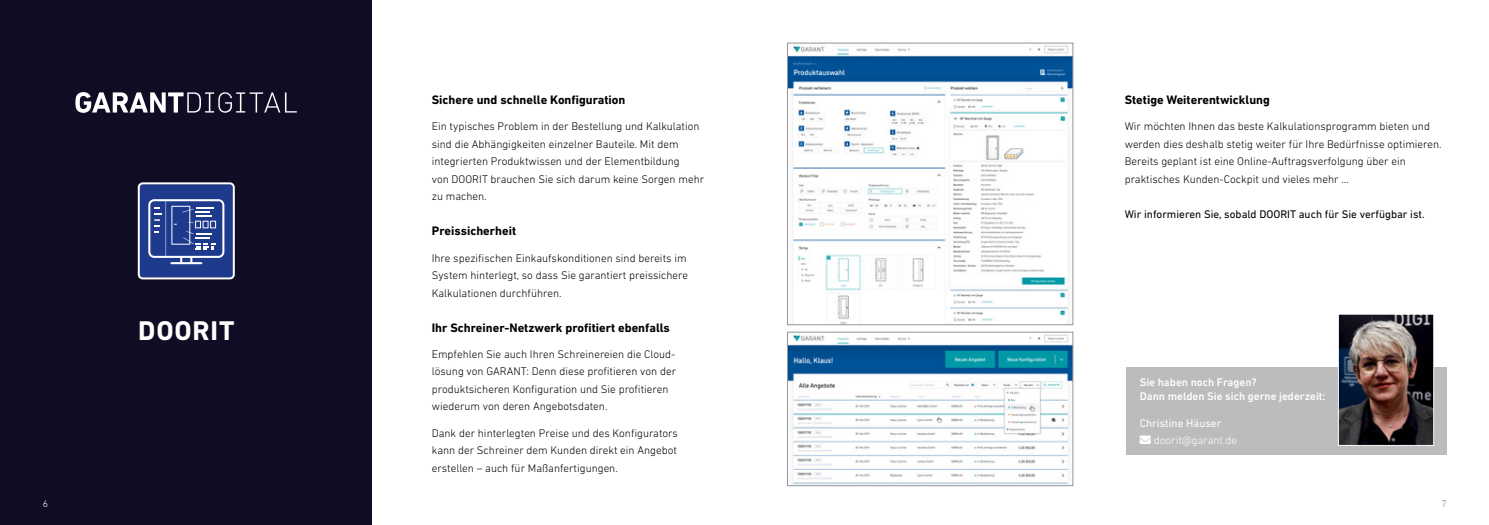
<style>
.page{position:relative;width:1489px;height:525px;background:#fff}
.page>*{position:absolute;margin:0;border:0;box-sizing:border-box;transform-origin:0 0}
.t1{font:700 27.5px "DIN Next LT Pro";letter-spacing:.03em;color:#fff}
.t2{font:700 12.5px "DIN Next LT Pro";color:#000}
.t3{font:300 11.25px/17.5px "DIN Next LT Pro";color:#000}
.t4{font:11.25px "DIN Next LT Pro";color:#000}
.t5{font:500 11.25px/13.5px "DIN Next LT Pro";color:#fff}
.t6{font:300 11.25px "DIN Next LT Pro";color:#fff}
.t7{font:11.25px "DIN Next LT Pro";color:#fff}
.t8{font:300 10px "DIN Next LT Pro";color:#fff}
.t9{font:300 10px "DIN Next LT Pro";color:#7e7f84}
</style>
<div class="page">
<div style="left:0;top:0;width:372px;height:524px;background:#0e0d23"></div>
<svg style="left:787px;top:42px;width:286px;height:283px"></svg>
<svg style="left:787px;top:331px;width:286px;height:155px"></svg>
<svg style="left:75px;top:92px;width:222px;height:21px"></svg>
<svg style="left:138px;top:182px;width:96px;height:97px;background:#455c9f"></svg>
<div style="left:1125px;top:367px;width:321px;height:87px;background:#bdbcbc"></div>
<img style="left:1340px;top:316px;width:91px;height:127px">
<div style="left:1338px;top:314px;width:95px;height:131px;border:1px solid #fff"></div>
<h1 class="t1" style="left:138px;top:315px;width:98px">DOORIT</h1>
<p class="t2" style="left:432px;top:92px;width:195px">Sichere und schnelle Konfiguration</p>
<p class="t3" style="left:432px;top:117px;width:274px">Ein typisches Problem in der Bestellung und Kalkulation sind die Abhängigkeiten einzelner Bauteile. Mit dem integrierten Produktwissen und der Elementbildung<br>von DOORIT brauchen Sie sich darum keine Sorgen mehr zu machen.</p>
<p class="t2" style="left:432px;top:223px;width:86px">Preissicherheit</p>
<p class="t3" style="left:432px;top:249px;width:258px">Ihre spezifischen Einkaufskonditionen sind bereits im<br>System hinterlegt, so dass Sie garantiert preissichere<br>Kalkulationen durchführen.</p>
<p class="t2" style="left:432px;top:320px;width:239px">Ihr Schreiner-Netzwerk profitiert ebenfalls</p>
<p class="t3" style="left:432px;top:345px;width:246px">Empfehlen Sie auch Ihren Schreinereien die Cloud&shy;lösung von GARANT: Denn diese profitieren von der produktsicheren Konfiguration und Sie profitieren wiederum von deren Angebotsdaten.</p>
<p class="t3" style="left:432px;top:424px;width:248px;text-align:justify">Dank der hinterlegten Preise und des Konfigurators kann der Schreiner dem Kunden direkt ein Angebot erstellen – auch für Maßanfertigungen.</p>
<p class="t2" style="left:1124px;top:92px;width:147px">Stetige Weiterentwicklung</p>
<p class="t3" style="left:1124px;top:117px;width:318px">Wir möchten Ihnen das beste Kalkulationsprogramm bieten und werden dies deshalb stetig weiter für Ihre Bedürfnisse optimieren.<br>Bereits geplant ist eine Online-Auftragsverfolgung über ein praktisches Kunden-Cockpit und vieles mehr …</p>
<p class="t4" style="left:1124px;top:207px;width:301px">Wir informieren Sie, sobald DOORIT auch für Sie verfügbar ist.</p>
<p class="t5" style="left:1139px;top:375px;width:187px">Sie haben noch Fragen?<br>Dann melden Sie sich gerne jederzeit:</p>
<p class="t7" style="left:1139px;top:416px;width:83px">Christine Häuser</p>
<p class="t6" style="left:1139px;top:433px;width:99px">■❖●□ doorit@garant.de</p>
<p class="t8" style="left:43px;top:497px;width:7px">6</p>
<p class="t9" style="left:1441px;top:497px;width:7px">7</p>
</div>
